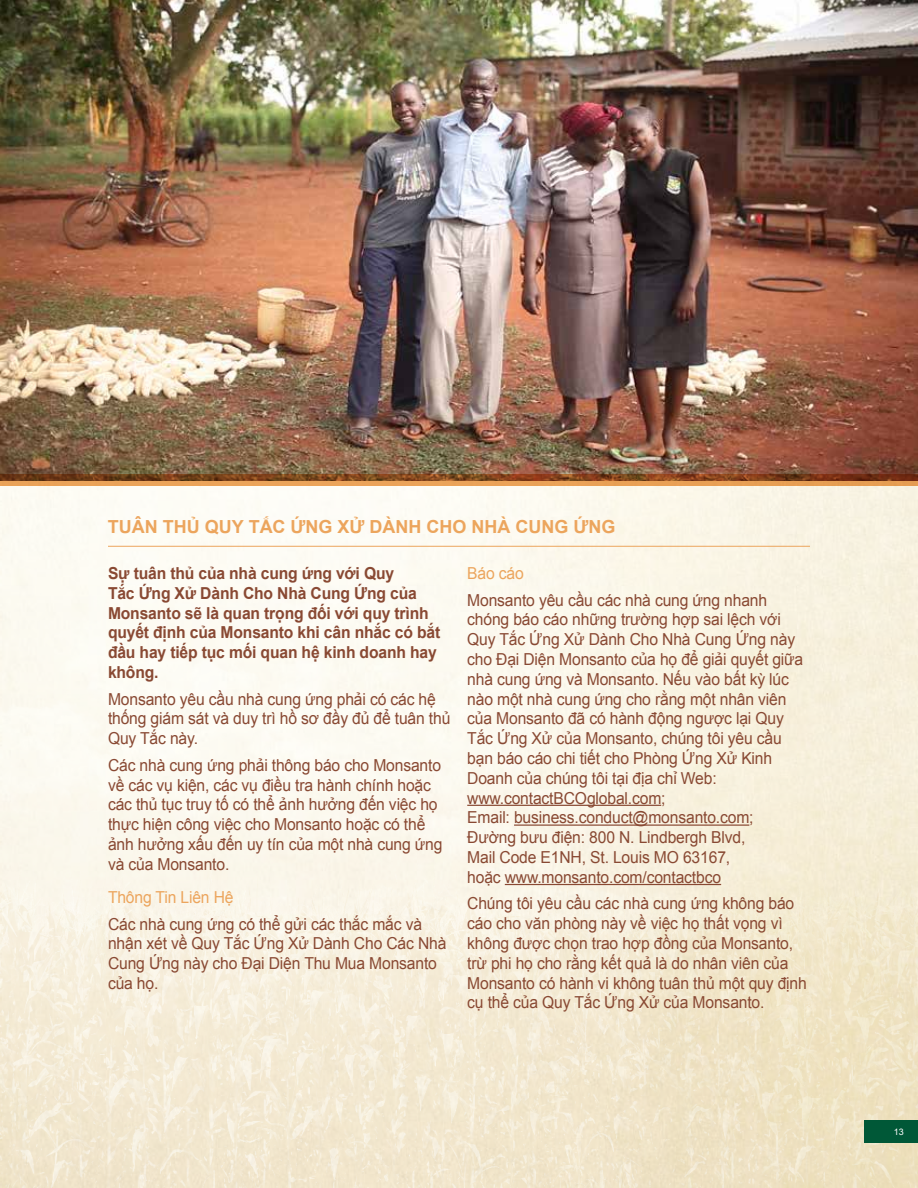
<style>
.page{position:relative;width:918px;height:1188px;background:#fff}
.page>*{position:absolute;margin:0;border:0;box-sizing:border-box;transform-origin:0 0}
.t1{font:700 18px "Arial";color:#eca55d}
.t2{font:16.5px/19.8px "Arial";letter-spacing:-.01em;color:#894933;scale:.95 1}
.t3{font:700 16.5px/19.8px "Arial";letter-spacing:-.01em;color:#894933;scale:.95 1}
.t4{font:16.5px "Arial";letter-spacing:-.01em;color:#eca55d;scale:.95 1}
.t5{font:9px "Arial";color:#fff}
</style>
<div class="page">
<img style="left:0;top:486px;width:918px;height:702px">
<div style="left:864px;top:1120px;width:54px;height:23px;background:#005837"></div>
<img style="left:0;top:0;width:918px;height:474px">
<hr style="left:108px;top:546px;width:702px;height:1px;background:#eca55d">
<hr style="left:467px;top:805px;width:194px;height:1px;background:#894933">
<hr style="left:514px;top:825px;width:235px;height:1px;background:#894933">
<hr style="left:505px;top:884px;width:216px;height:1px;background:#894933">
<svg style="left:0;top:474px;width:918px;height:12px;background:#a86833"></svg>
<p class="t1" style="left:108px;top:514px;width:509px">TUÂN THỦ QUY TẮC ỨNG XỬ DÀNH CHO NHÀ CUNG ỨNG</p>
<p class="t3" style="left:108px;top:564px;width:351px">Sự tuân thủ của nhà cung ứng với Quy<br>Tắc Ứng Xử Dành Cho Nhà Cung Ứng của<br>Monsanto sẽ là quan trọng đối với quy trình quyết định của Monsanto khi cân nhắc có bắt đầu hay tiếp tục mối quan hệ kinh doanh hay không.</p>
<p class="t2" style="left:108px;top:689px;width:362px">Monsanto yêu cầu nhà cung ứng phải có các hệ thống giám sát và duy trì hồ sơ đầy đủ để tuân thủ<br>Quy Tắc này.</p>
<p class="t2" style="left:108px;top:755px;width:354px">Các nhà cung ứng phải thông báo cho Monsanto về các vụ kiện, các vụ điều tra hành chính hoặc các thủ tục truy tố có thể ảnh hưởng đến việc họ thực hiện công việc cho Monsanto hoặc có thể ảnh hưởng xấu đến uy tín của một nhà cung ứng và của Monsanto.</p>
<p class="t4" style="left:108px;top:886px;width:134px">Thông Tin Liên Hệ</p>
<p class="t2" style="left:108px;top:914px;width:358px">Các nhà cung ứng có thể gửi các thắc mắc và nhận xét về Quy Tắc Ứng Xử Dành Cho Các Nhà<br>Cung Ứng này cho Đại Diện Thu Mua Monsanto của họ.</p>
<p class="t4" style="left:467px;top:562px;width:61px">Báo cáo</p>
<p class="t2" style="left:467px;top:590px;width:355px">Monsanto yêu cầu các nhà cung ứng nhanh chóng báo cáo những trường hợp sai lệch với Quy Tắc Ứng Xử Dành Cho Nhà Cung Ứng này cho Đại Diện Monsanto của họ để giải quyết giữa nhà cung ứng và Monsanto. Nếu vào bất kỳ lúc nào một nhà cung ứng cho rằng một nhân viên của Monsanto đã có hành động ngược lại Quy Tắc Ứng Xử của Monsanto, chúng tôi yêu cầu bạn báo cáo chi tiết cho Phòng Ứng Xử Kinh Doanh của chúng tôi tại địa chỉ Web: www.contactBCOglobal.com;<br>Email: business.conduct@monsanto.com; Đường bưu điện: 800 N. Lindbergh Blvd,<br>Mail Code E1NH, St. Louis MO 63167,<br>hoặc www.monsanto.com/contactbco</p>
<p class="t2" style="left:467px;top:894px;width:359px">Chúng tôi yêu cầu các nhà cung ứng không báo cáo cho văn phòng này về việc họ thất vọng vì không được chọn trao hợp đồng của Monsanto, trừ phi họ cho rằng kết quả là do nhân viên của Monsanto có hành vi không tuân thủ một quy định cụ thể của Quy Tắc Ứng Xử của Monsanto.</p>
<p class="t5" style="left:894px;top:1125px;width:12px">13</p>
</div>
